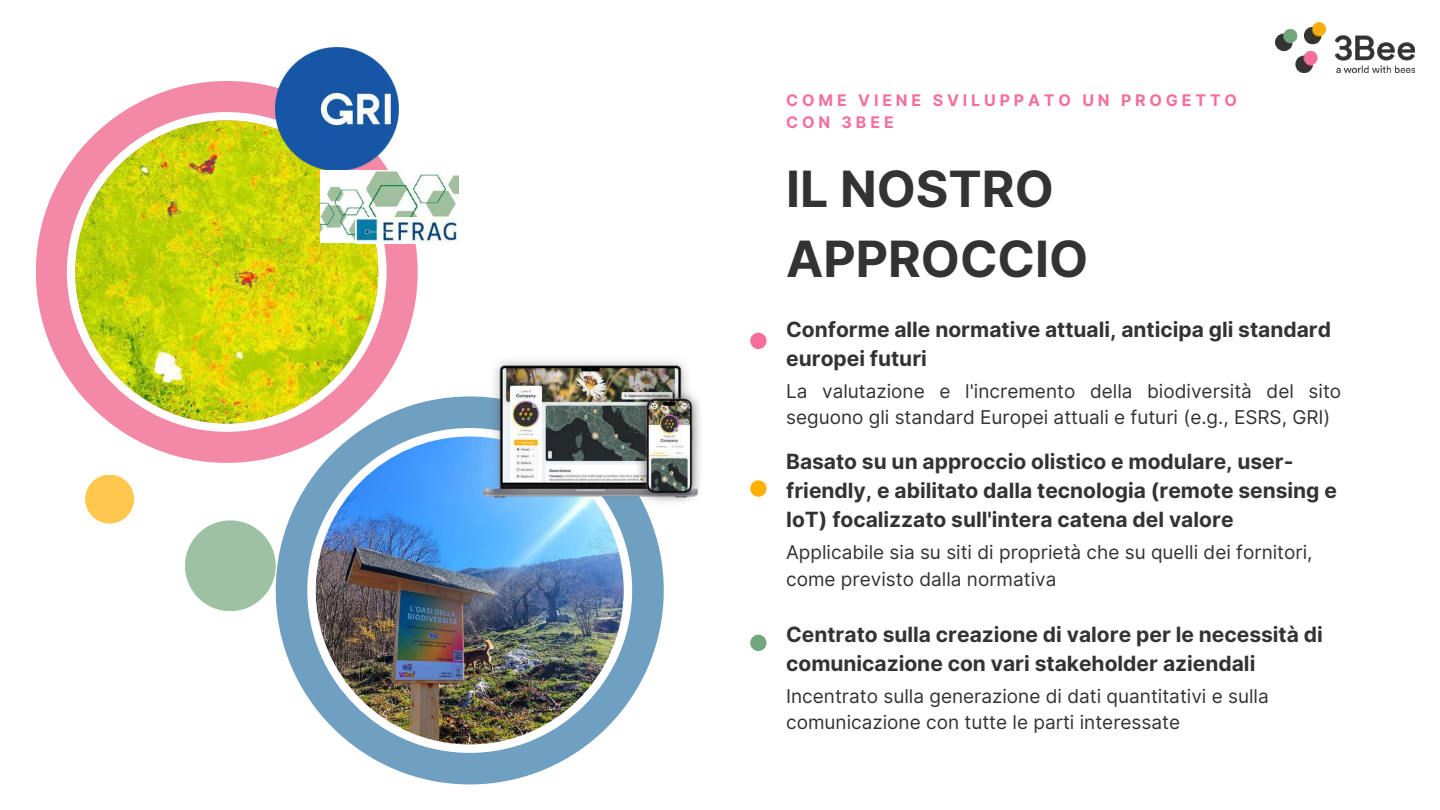
<style>
.page{position:relative;width:1440px;height:810px;background:#fff}
.page>*{position:absolute;margin:0;border:0;box-sizing:border-box;transform-origin:0 0}
.t1{font:700 50px/69.8px "Inter";color:#333}
.t2{font:700 21px/29.3px "Inter";color:#333}
.t3{font:19px/26.3px "Inter";color:#333}
.t4{font:700 16px/21.8px "Inter";letter-spacing:.24em;color:#f66e9c}
</style>
<div class="page">
<svg style="left:36px;top:81px;width:382px;height:382px"></svg>
<img style="left:276px;top:396px;width:388px;height:388px">
<div style="left:85px;top:475px;width:49px;height:49px;background:#ffc74d;border-radius:50%"></div>
<div style="left:185px;top:520px;width:91px;height:91px;background:#9dc1a2;border-radius:50%"></div>
<img style="left:276px;top:48px;width:123px;height:123px">
<img style="left:320px;top:170px;width:138px;height:73px">
<img style="left:356px;top:217px;width:102px;height:27px">
<img style="left:473px;top:360px;width:228px;height:151px">
<div style="left:750px;top:333px;width:17px;height:16px;background:#f66e9c;border-radius:50%"></div>
<div style="left:750px;top:480px;width:17px;height:17px;background:#ffb000;border-radius:50%"></div>
<div style="left:750px;top:635px;width:17px;height:16px;background:#73a77b;border-radius:50%"></div>
<img style="left:1276px;top:22px;width:139px;height:51px">
<p class="t4" style="left:786px;top:90px;width:453px">COME VIENE SVILUPPATO UN PROGETTO<br>CON 3BEE</p>
<h1 class="t1" style="left:786px;top:154px;width:304px">IL NOSTRO<br>APPROCCIO</h1>
<p class="t2" style="left:786px;top:315px;width:547px">Conforme alle normative attuali, anticipa gli standard europei futuri</p>
<p class="t3" style="left:786px;top:378px;width:557px">La valutazione e l'incremento della biodiversità del sito seguono gli standard Europei attuali e futuri (e.g., ESRS, GRI)</p>
<p class="t2" style="left:786px;top:446px;width:552px">Basato su un approccio olistico e modulare, user&shy;friendly, e abilitato dalla tecnologia (remote sensing e<br>IoT) focalizzato sull'intera catena del valore</p>
<p class="t3" style="left:786px;top:539px;width:528px">Applicabile sia su siti di proprietà che su quelli dei fornitori, come previsto dalla normativa</p>
<p class="t2" style="left:786px;top:620px;width:538px">Centrato sulla creazione di valore per le necessità di comunicazione con vari stakeholder aziendali</p>
<p class="t3" style="left:786px;top:683px;width:484px">Incentrato sulla generazione di dati quantitativi e sulla comunicazione con tutte le parti interessate</p>
</div>
